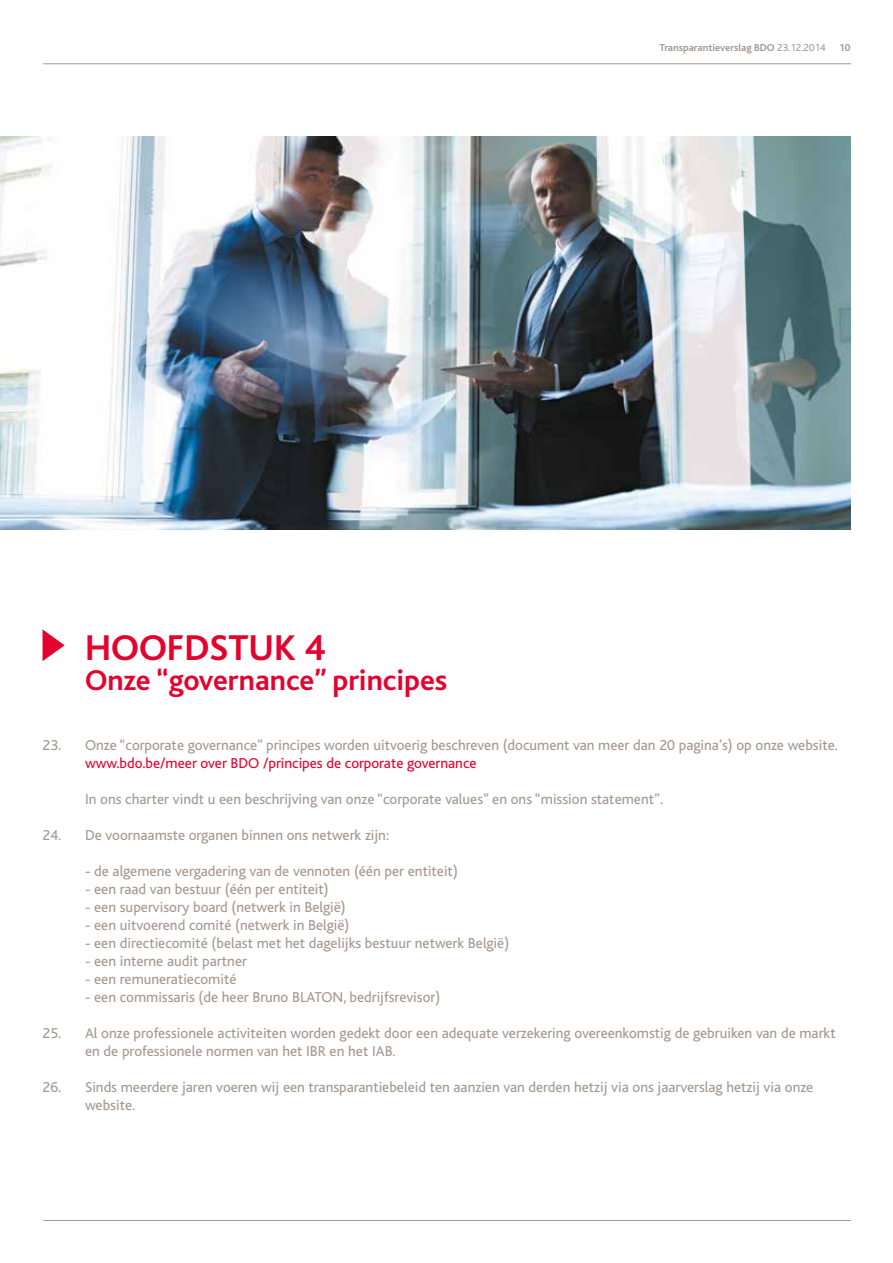
<style>
.page{position:relative;width:893px;height:1263px;background:#fff}
.page>*{position:absolute;margin:0;border:0;box-sizing:border-box;transform-origin:0 0}
.t1{font:700 37.5px "Bliss";color:#e4032e}
.t2{font:700 30px "Bliss";color:#e4032e}
.t3{font:15px/18px "Bliss";color:#a59890}
.t4{font:15px "Bliss";color:#e4032e}
.t5{font:700 10.5px "Bliss";color:#a59890}
.s1{font-weight:400}
</style>
<div class="page">
<hr style="left:43px;top:63px;width:808px;height:1px;background:#a59890">
<hr style="left:43px;top:1220px;width:808px;height:1px;background:#a59890">
<svg style="left:43px;top:629px;width:22px;height:32px"></svg>
<img style="left:0;top:136px;width:850px;height:393px">
<p class="t5" style="left:659px;top:42px;width:168px">Transparantieverslag BDO <span class="s1">23.12.2014</span></p>
<p class="t5" style="left:839px;top:42px;width:13px">10</p>
<h1 class="t1" style="left:85px;top:628px;width:242px">HOOFDSTUK 4</h1>
<h2 class="t2" style="left:85px;top:664px;width:364px">Onze “governance” principes</h2>
<p class="t3" style="left:43px;top:737px;width:797px">23. Onze “corporate governance” principes worden uitvoerig beschreven (document van meer dan 20 pagina’s) op onze website.</p>
<p class="t4" style="left:85px;top:755px;width:393px">www.bdo.be/meer over BDO /principes de corporate governance</p>
<p class="t3" style="left:85px;top:791px;width:580px">In ons charter vindt u een beschrijving van onze “corporate values” en ons “mission statement”.</p>
<p class="t3" style="left:43px;top:827px;width:348px">24. De voornaamste organen binnen ons netwerk zijn:</p>
<p class="t3" style="left:85px;top:863px;width:374px">- de algemene vergadering van de vennoten (één per entiteit)</p>
<p class="t3" style="left:85px;top:881px;width:245px">- een raad van bestuur (één per entiteit)</p>
<p class="t3" style="left:85px;top:899px;width:262px">- een supervisory board (netwerk in België)</p>
<p class="t3" style="left:85px;top:917px;width:266px">- een uitvoerend comité (netwerk in België)</p>
<p class="t3" style="left:85px;top:935px;width:426px">- een directiecomité (belast met het dagelijks bestuur netwerk België)</p>
<p class="t3" style="left:85px;top:953px;width:163px">- een interne audit partner</p>
<p class="t3" style="left:85px;top:971px;width:153px">- een remuneratiecomité</p>
<p class="t3" style="left:85px;top:989px;width:357px">- een commissaris (de heer Bruno BLATON, bedrijfsrevisor)</p>
<p class="t3" style="left:85px;top:1025px;width:752px;text-indent:-43px">25. Al onze professionele activiteiten worden gedekt door een adequate verzekering overeenkomstig de gebruiken van de markt en de professionele normen van het IBR en het IAB.</p>
<p class="t3" style="left:85px;top:1079px;width:730px;text-indent:-43px">26. Sinds meerdere jaren voeren wij een transparantiebeleid ten aanzien van derden hetzij via ons jaarverslag hetzij via onze website.</p>
</div>
